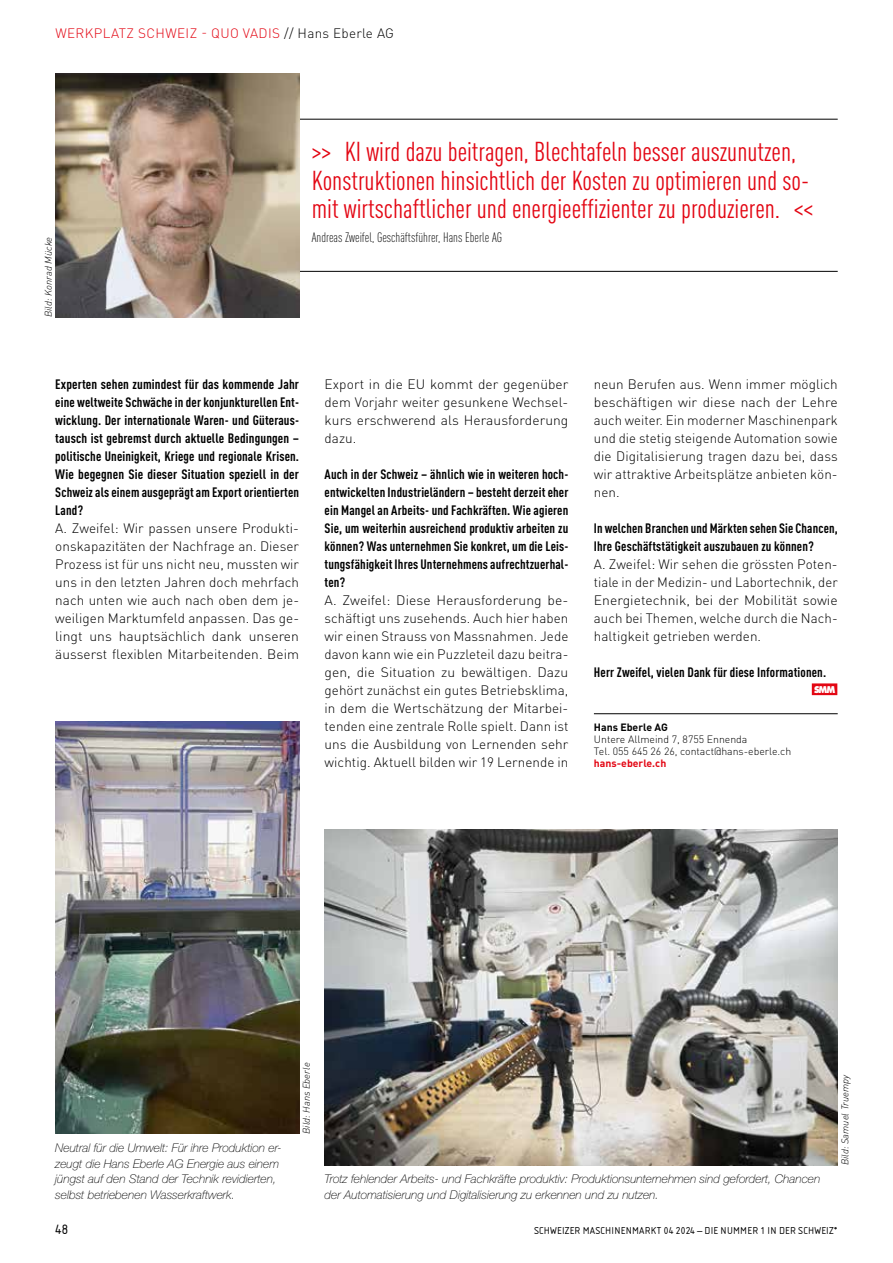
<style>
.page{position:relative;width:893px;height:1263px;background:#fff}
.page>*{position:absolute;margin:0;border:0;box-sizing:border-box;transform-origin:0 0}
.t1{font:condensed 27px/28.5px "DIN Pro";color:#e30613}
.t2{font:14.25px "Isonorm Pro";color:#000}
.t3{font:300 13.5px/18px "DIN Pro";letter-spacing:.005em;color:#000;text-align:justify}
.t4{font:700 condensed 13.5px/18px "DIN Pro";letter-spacing:.01em;color:#000;text-align:justify}
.t5{font:300 condensed 13.5px "DIN Offc Pro";color:#000}
.t6{font:300 13.5px "DIN Pro";letter-spacing:.03em;color:#e30613}
.t7{font:italic 100 12px/15.8px "Helvetica Neue LT Std";color:#000}
.t8{font:300 10.5px/12px "DIN Pro";color:#000}
.t9{font:10.5px "Isonorm Pro";letter-spacing:.02em;color:#000}
.t10{font:700 10.5px "DIN Pro";color:#e30613}
.t11{font:700 10.5px "DIN Pro";color:#000}
.t12{font:italic 300 9.75px "DIN Pro";color:#000}
.t13{font:800 9.15px "Futura Std";color:#fff;scale:.9 1}
.s1{color:#000}
</style>
<div class="page">
<div style="left:812px;top:683px;width:25px;height:12px;background:#e30613"></div>
<hr style="left:594px;top:713px;width:244px;height:1px;background:#000">
<img style="left:55px;top:721px;width:244px;height:413px">
<img style="left:325px;top:829px;width:513px;height:336px">
<hr style="left:299px;top:119px;width:539px;height:1px;background:#000">
<hr style="left:299px;top:271px;width:539px;height:1px;background:#000">
<img style="left:55px;top:73px;width:244px;height:244px">
<p class="t6" style="left:55px;top:24px;width:340px">WERKPLATZ SCHWEIZ - QUO VADIS <span class="s1">// Hans Eberle AG</span></p>
<p class="t12" style="left:42px;top:317px;width:82px;rotate:-90deg">Bild: Konrad Mücke</p>
<h1 class="t1" style="left:312px;top:135px;width:503px">&gt;&gt; KI wird dazu beitragen, Blechtafeln besser auszunutzen,<br>Konstruktionen hinsichtlich der Kosten zu optimieren und so&shy;mit wirtschaftlicher und energieeffizienter zu produzieren. &lt;&lt;</h1>
<p class="t5" style="left:312px;top:228px;width:192px">Andreas Zweifel, Geschäftsführer, Hans Eberle AG</p>
<p class="t4" style="left:55px;top:374px;width:245px">Experten sehen zumindest für das kommende Jahr eine weltweite Schwäche in der konjunkturellen Ent&shy;wicklung. Der internationale Waren- und Güteraus&shy;tausch ist gebremst durch aktuelle Bedingungen – politische Uneinigkeit, Kriege und regionale Krisen.<br>Wie begegnen Sie dieser Situation speziell in der Schweiz als einem ausgeprägt am Export orientierten Land?</p>
<p class="t3" style="left:55px;top:519px;width:245px">A. Zweifel: Wir passen unsere Produkti&shy;onskapazitäten der Nachfrage an. Dieser Prozess ist für uns nicht neu, mussten wir uns in den letzten Jahren doch mehrfach nach unten wie auch nach oben dem je&shy;weiligen Marktumfeld anpassen. Das ge&shy;lingt uns hauptsächlich dank unseren äusserst flexiblen Mitarbeitenden. Beim</p>
<p class="t3" style="left:325px;top:375px;width:245px">Export in die EU kommt der gegenüber dem Vorjahr weiter gesunkene Wechsel&shy;kurs erschwerend als Herausforderung dazu.</p>
<p class="t4" style="left:325px;top:464px;width:245px">Auch in der Schweiz – ähnlich wie in weiteren hoch&shy;entwickelten Industrieländern – besteht derzeit eher ein Mangel an Arbeits- und Fachkräften. Wie agieren Sie, um weiterhin ausreichend produktiv arbeiten zu können? Was unternehmen Sie konkret, um die Leis&shy;tungsfähigkeit Ihres Unternehmens aufrechtzuerhal&shy;ten?</p>
<p class="t3" style="left:325px;top:591px;width:245px">A. Zweifel: Diese Herausforderung be&shy;schäftigt uns zusehends. Auch hier haben wir einen Strauss von Massnahmen. Jede davon kann wie ein Puzzleteil dazu beitra&shy;gen, die Situation zu bewältigen. Dazu gehört zunächst ein gutes Betriebsklima, in dem die Wertschätzung der Mitarbei&shy;tenden eine zentrale Rolle spielt. Dann ist uns die Ausbildung von Lernenden sehr wichtig. Aktuell bilden wir 19 Lernende in</p>
<p class="t3" style="left:594px;top:375px;width:245px">neun Berufen aus. Wenn immer möglich beschäftigen wir diese nach der Lehre auch weiter. Ein moderner Maschinenpark und die stetig steigende Automation sowie die Digitalisierung tragen dazu bei, dass wir attraktive Arbeitsplätze anbieten kön&shy;nen.</p>
<p class="t4" style="left:594px;top:518px;width:245px">In welchen Branchen und Märkten sehen Sie Chancen,<br>Ihre Geschäftstätigkeit auszubauen zu können?</p>
<p class="t3" style="left:594px;top:555px;width:245px">A. Zweifel: Wir sehen die grössten Poten&shy;tiale in der Medizin- und Labortechnik, der Energietechnik, bei der Mobilität sowie auch bei Themen, welche durch die Nach&shy;haltigkeit getrieben werden.</p>
<p class="t4" style="left:594px;top:662px;width:234px">Herr Zweifel, vielen Dank für diese Informationen.</p>
<p class="t13" style="left:814px;top:683px;width:25px">SMM</p>
<p class="t11" style="left:594px;top:720px;width:75px">Hans Eberle AG</p>
<p class="t8" style="left:594px;top:733px;width:199px">Untere Allmeind 7, 8755 Ennenda<br>Tel. 055 645 26 26, contact@hans-eberle.ch</p>
<p class="t10" style="left:594px;top:756px;width:74px">hans-eberle.ch</p>
<p class="t7" style="left:55px;top:1140px;width:228px">Neutral für die Umwelt: Für ihre Produktion er&shy;zeugt die Hans Eberle AG Energie aus einem jüngst auf den Stand der Technik revidierten, selbst betriebenen Wasserkraftwerk.</p>
<p class="t12" style="left:300px;top:1134px;width:73px;rotate:-90deg">Bild: Hans Eberle</p>
<p class="t7" style="left:325px;top:1171px;width:497px">Trotz fehlender Arbeits- und Fachkräfte produktiv: Produktionsunternehmen sind gefordert, Chancen der Automatisierung und Digitalisierung zu erkennen und zu nutzen.</p>
<p class="t12" style="left:839px;top:1165px;width:92px;rotate:-90deg">Bild: Samuel Truempy</p>
<p class="t2" style="left:55px;top:1221px;width:15px">48</p>
<p class="t9" style="left:534px;top:1225px;width:305px">SCHWEIZER MASCHINENMARKT 04 2024 – DIE NUMMER 1 IN DER SCHWEIZ*</p>
</div>
